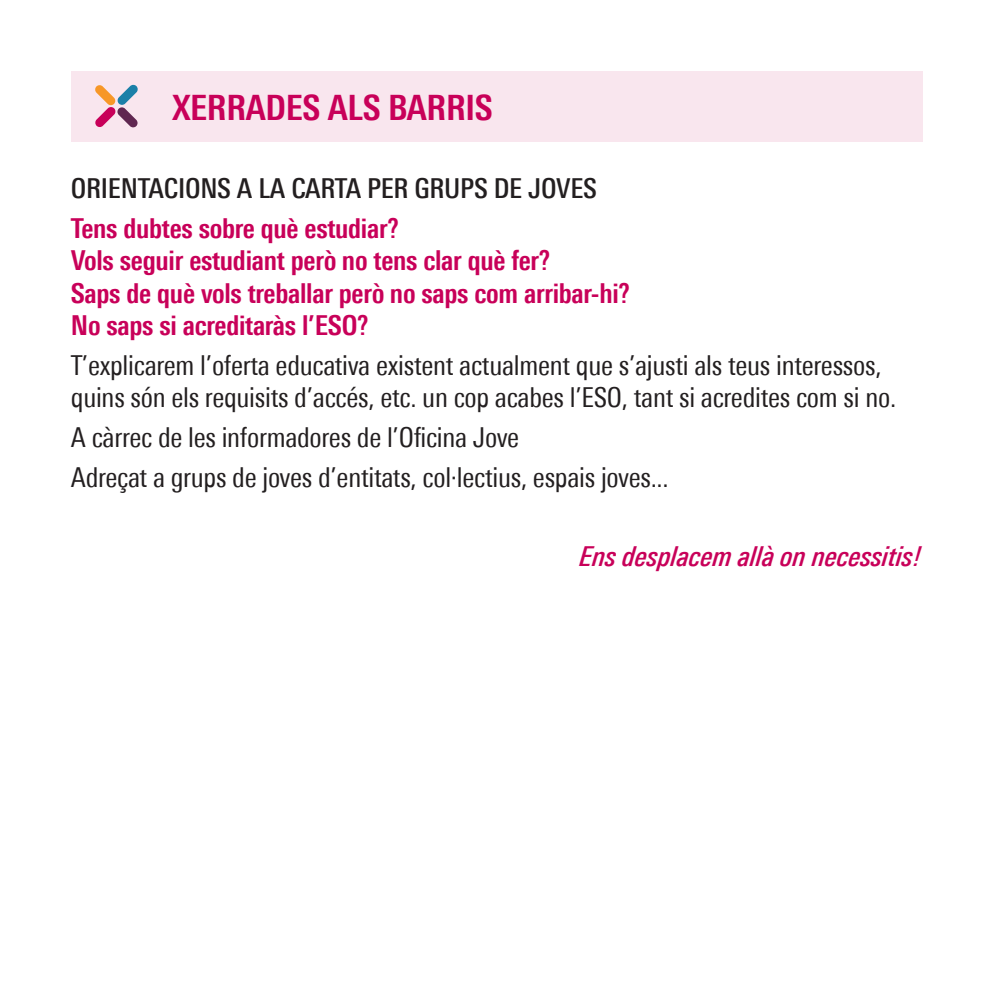
<style>
.page{position:relative;width:993px;height:993px;background:#fff}
.page>*{position:absolute;margin:0;border:0;box-sizing:border-box;transform-origin:0 0}
.t1{font:700 condensed 35px "Univers Next Pro";letter-spacing:-.01em;color:#c80059}
.t2{font:condensed 27.5px/32.5px "Univers Next Pro";letter-spacing:-.01em;color:#231f20}
.t3{font:700 condensed 27.5px "Univers Next Pro";letter-spacing:-.01em;color:#c80059}
.t4{font:500 condensed 27.5px "Univers Next Pro";letter-spacing:-.01em;color:#231f20}
.t5{font:italic 500 condensed 27.5px "Univers Next Pro";letter-spacing:-.01em;color:#c80059}
</style>
<div class="page">
<div style="left:71px;top:71px;width:850px;height:71px;background:#f9e6ee"></div>
<svg style="left:95px;top:84px;width:43px;height:44px"></svg>
<p class="t1" style="left:172px;top:86px;width:322px">XERRADES ALS BARRIS</p>
<p class="t4" style="left:71px;top:172px;width:527px">ORIENTACIONS A LA CARTA PER GRUPS DE JOVES</p>
<p class="t3" style="left:71px;top:211px;width:329px">Tens dubtes sobre què estudiar?</p>
<p class="t3" style="left:71px;top:244px;width:481px">Vols seguir estudiant però no tens clar què fer?</p>
<p class="t3" style="left:71px;top:276px;width:560px">Saps de què vols treballar però no saps com arribar-hi?</p>
<p class="t3" style="left:71px;top:309px;width:299px">No saps si acreditaràs l’ESO?</p>
<p class="t2" style="left:71px;top:348px;width:826px">T’explicarem l’oferta educativa existent actualment que s’ajusti als teus interessos, quins són els requisits d’accés, etc. un cop acabes l’ESO, tant si acredites com si no.</p>
<p class="t2" style="left:71px;top:420px;width:450px">A càrrec de les informadores de l’Oficina Jove</p>
<p class="t2" style="left:71px;top:460px;width:599px">Adreçat a grups de joves d’entitats, col·lectius, espais joves...</p>
<p class="t5" style="left:579px;top:539px;width:343px">Ens desplacem allà on necessitis!</p>
</div>
